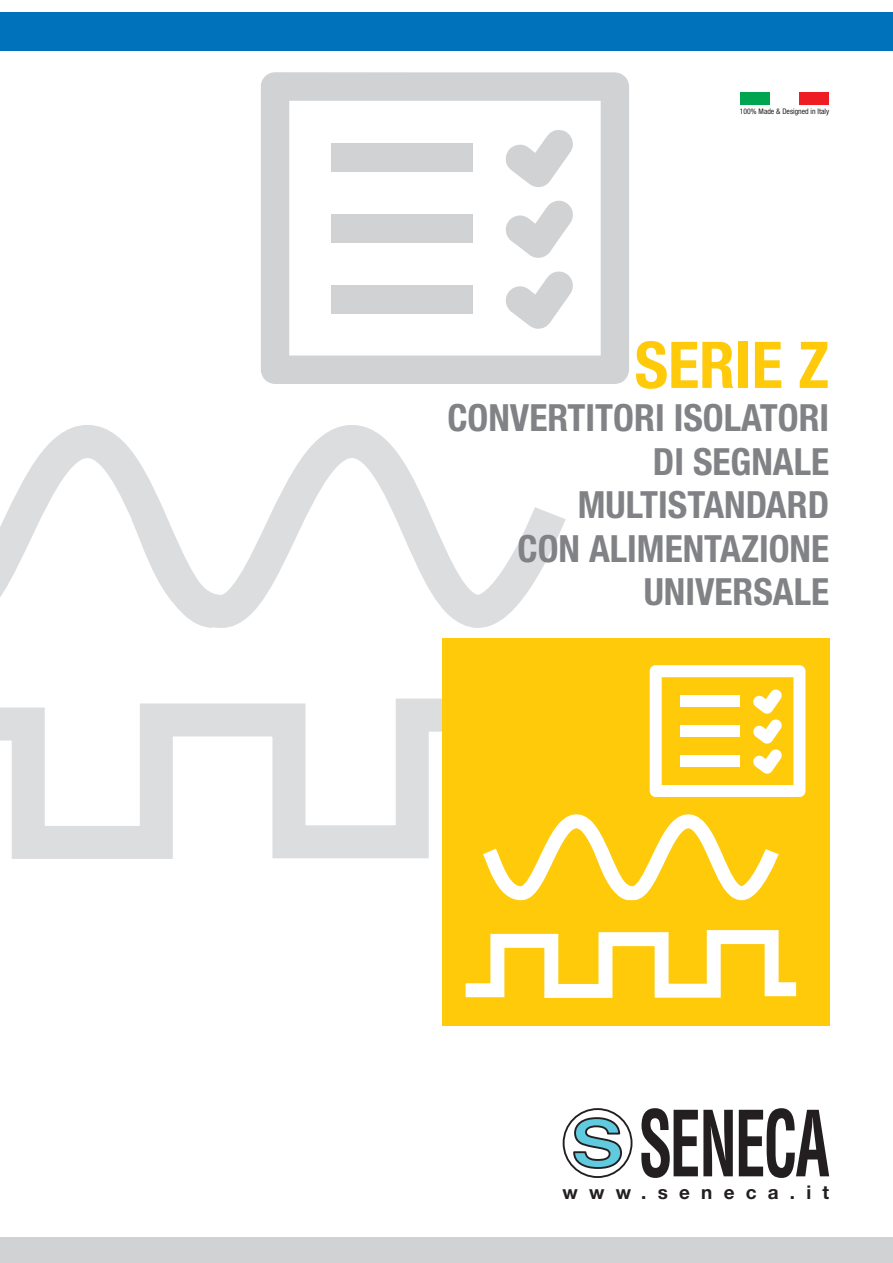
<style>
.page{position:relative;width:893px;height:1263px;background:#fff}
.page>*{position:absolute;margin:0;border:0;box-sizing:border-box;transform-origin:0 0}
.t1{font:700 condensed 64.5px "Helvetica Neue";color:#feca0a}
.t2{font:700 condensed 37.5px/43.5px "Helvetica Neue";color:#808285;text-align:right}
.t3{font:700 18.9px "Helvetica Neue";letter-spacing:.595em;color:#231f20}
.t4{font:condensed 7.65px "Helvetica Neue";color:#231f20}
</style>
<div class="page">
<svg style="left:248px;top:425px;width:318px;height:203px"></svg>
<svg style="left:0;top:425px;width:248px;height:203px"></svg>
<svg style="left:0;top:698px;width:442px;height:161px"></svg>
<svg style="left:261px;top:72px;width:368px;height:312px"></svg>
<div style="left:332px;top:285px;width:141px;height:28px;background:#d1d2d4"></div>
<div style="left:332px;top:143px;width:141px;height:28px;background:#d1d2d4"></div>
<div style="left:332px;top:214px;width:141px;height:28px;background:#d1d2d4"></div>
<svg style="left:505px;top:129px;width:68px;height:60px"></svg>
<svg style="left:505px;top:270px;width:69px;height:59px"></svg>
<svg style="left:503px;top:199px;width:71px;height:61px"></svg>
<svg style="left:641px;top:1108px;width:92px;height:70px"></svg>
<svg style="left:739px;top:1108px;width:90px;height:70px"></svg>
<svg style="left:564px;top:1109px;width:68px;height:68px"></svg>
<div style="left:563px;top:1108px;width:69px;height:70px;border:2px solid #231f20;border-radius:50%"></div>
<svg style="left:572px;top:1116px;width:51px;height:54px"></svg>
<div style="left:442px;top:638px;width:387px;height:387px;background:#feca0a"></div>
<svg style="left:483px;top:814px;width:296px;height:87px"></svg>
<svg style="left:465px;top:930px;width:332px;height:68px"></svg>
<svg style="left:650px;top:665px;width:155px;height:132px"></svg>
<div style="left:0;top:13px;width:893px;height:38px;background:#0072bc"></div>
<div style="left:0;top:1237px;width:893px;height:26px;background:#d1d2d4"></div>
<div style="left:740px;top:92px;width:30px;height:13px;background:#00a54f"></div>
<div style="left:799px;top:92px;width:30px;height:13px;background:#ee1d23"></div>
<p class="t4" style="left:740px;top:107px;width:91px">100% Made &amp; Designed in Italy</p>
<h1 class="t1" style="left:635px;top:326px;width:196px">SERIE Z</h1>
<p class="t2" style="left:447px;top:396px;width:383px">CONVERTITORI ISOLATORI<br>DI SEGNALE<br>MULTISTANDARD<br>CON ALIMENTAZIONE<br>UNIVERSALE</p>
<p class="t3" style="left:562px;top:1180px;width:268px">www.seneca.it</p>
</div>
